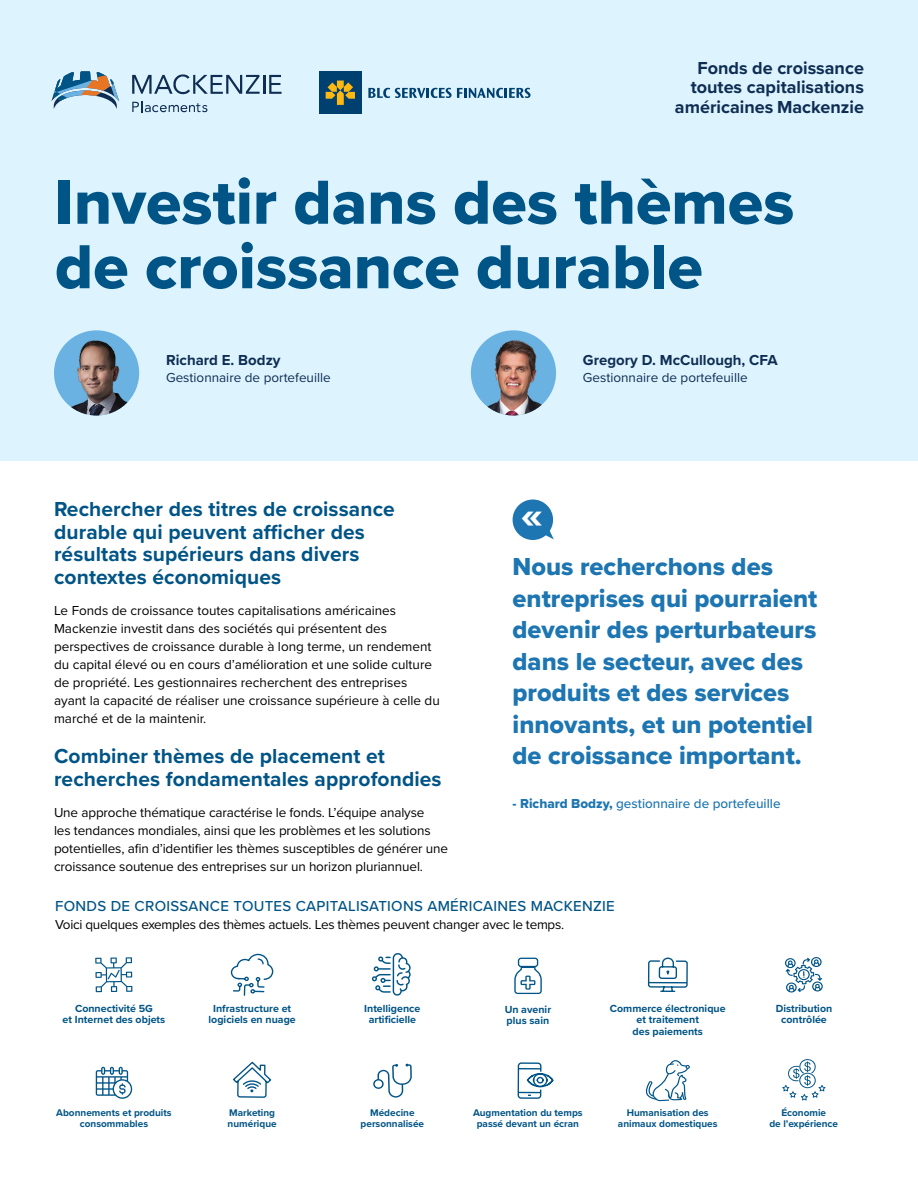
<style>
.page{position:relative;width:918px;height:1188px;background:#fff}
.page>*{position:absolute;margin:0;border:0;box-sizing:border-box;transform-origin:0 0}
.t1{font:64.5px/64.5px "Proxima Nova Extrabld";color:#005486}
.t2{font:39px "Proxima Nova Extrabld";color:#fff}
.quote{font:25.5px/31.5px "Proxima Nova Extrabld";color:#1d75b1}
.H3{font:700 21px/22.5px "Proxima Nova";letter-spacing:.005em;color:#005486}
.Dates{font:700 18px/19.5px "Proxima Nova";color:#0f2d52;text-align:right}
.Chart_title{font:500 15px "Proxima Nova";letter-spacing:.02em;color:#005486}
.PM_name{font:700 15px "Proxima Nova";color:#0f2d52}
.Body{font:13.5px/18px "Proxima Nova";color:#000}
.Body-2{font:13.5px "Proxima Nova";letter-spacing:-.02em;color:#000}
.PM_title{font:13.5px "Proxima Nova";color:#0f2d52}
.quote-2{font:500 13.5px "Proxima Nova";color:#1d75b1}
.Body-3{font:700 10.65px/11.2px "Proxima Nova";color:#005486;text-align:center}
.Paragraph_Style_1{font:700 10.05px/11.2px "Proxima Nova";color:#005486;text-align:center}
.s1{font-family:"Proxima Nova Extrabld";font-weight:400}
</style>
<div class="page">
<div style="left:0;top:0;width:918px;height:460px;background:#ddf4ff"></div>
<div style="left:54px;top:330px;width:85px;height:86px;background:#6ab2e2;border-radius:50%"></div>
<img style="left:65px;top:339px;width:68px;height:77px">
<div style="left:471px;top:330px;width:85px;height:86px;background:#6ab2e2;border-radius:50%"></div>
<img style="left:475px;top:333px;width:81px;height:83px">
<svg style="left:95px;top:957px;width:37px;height:35px"></svg>
<svg style="left:372px;top:953px;width:39px;height:43px"></svg>
<svg style="left:645px;top:957px;width:45px;height:145px"></svg>
<svg style="left:785px;top:957px;width:38px;height:36px"></svg>
<svg style="left:782px;top:1059px;width:43px;height:42px"></svg>
<svg style="left:230px;top:953px;width:43px;height:145px"></svg>
<div style="left:513px;top:500px;width:40px;height:40px;background:#1d75b1;border-radius:50%"></div>
<svg style="left:539px;top:520px;width:15px;height:19px"></svg>
<svg style="left:514px;top:957px;width:40px;height:142px"></svg>
<svg style="left:373px;top:1064px;width:39px;height:34px"></svg>
<svg style="left:53px;top:105px;width:64px;height:4px"></svg>
<svg style="left:51px;top:71px;width:68px;height:34px"></svg>
<svg style="left:132px;top:74px;width:150px;height:20px"></svg>
<svg style="left:132px;top:101px;width:75px;height:11px"></svg>
<div style="left:319px;top:71px;width:43px;height:43px;background:#004070"></div>
<svg style="left:326px;top:81px;width:29px;height:24px"></svg>
<svg style="left:368px;top:88px;width:163px;height:10px"></svg>
<svg style="left:96px;top:1067px;width:36px;height:32px"></svg>
<p class="Dates" style="left:675px;top:58px;width:191px">Fonds de croissance toutes capitalisations américaines Mackenzie</p>
<h1 class="t1" style="left:55px;top:169px;width:741px">Investir dans des thèmes de croissance durable</h1>
<p class="PM_name" style="left:166px;top:349px;width:116px">Richard E. Bodzy</p>
<p class="PM_title" style="left:166px;top:367px;width:166px">Gestionnaire de portefeuille</p>
<p class="H3" style="left:54px;top:497px;width:342px">Rechercher des titres de croissance durable qui peuvent afficher des résultats supérieurs dans divers contextes économiques</p>
<p class="Body" style="left:54px;top:601px;width:387px">Le Fonds de croissance toutes capitalisations américaines Mackenzie investit dans des sociétés qui présentent des perspectives de croissance durable à long terme, un rendement du capital élevé ou en cours d’amélioration et une solide culture de propriété. Les gestionnaires recherchent des entreprises ayant la capacité de réaliser une croissance supérieure à celle du marché et de la maintenir.</p>
<p class="H3" style="left:54px;top:744px;width:389px">Combiner thèmes de placement et recherches fondamentales approfondies</p>
<p class="Body" style="left:54px;top:803px;width:396px">Une approche thématique caractérise le fonds. L’équipe analyse<br>les tendances mondiales, ainsi que les problèmes et les solutions potentielles, afin d’identifier les thèmes susceptibles de générer une croissance soutenue des entreprises sur un horizon pluriannuel.</p>
<p class="PM_name" style="left:583px;top:349px;width:196px">Gregory D. McCullough, CFA</p>
<p class="PM_title" style="left:583px;top:367px;width:166px">Gestionnaire de portefeuille</p>
<h2 class="t2" style="left:521px;top:486px;width:24px">«</h2>
<p class="quote" style="left:513px;top:551px;width:306px">Nous recherchons des entreprises qui pourraient devenir des perturbateurs dans le secteur, avec des produits et des services innovants, et un potentiel de croissance important.</p>
<p class="quote-2" style="left:513px;top:794px;width:270px"><span class="s1">- Richard Bodzy,</span> gestionnaire de portefeuille</p>
<p class="Chart_title" style="left:55px;top:895px;width:561px">FONDS DE CROISSANCE TOUTES CAPITALISATIONS AMÉRICAINES MACKENZIE</p>
<p class="Body-2" style="left:55px;top:915px;width:511px">Voici quelques exemples des thèmes actuels. Les thèmes peuvent changer avec le temps.</p>
<p class="Body-3" style="left:63px;top:1002px;width:104px">Connectivité 5G<br>et Internet des objets</p>
<p class="Body-3" style="left:209px;top:1002px;width:89px">Infrastructure et logiciels en nuage</p>
<p class="Body-3" style="left:364px;top:1002px;width:58px">Intelligence artificielle</p>
<p class="Body-3" style="left:505px;top:1003px;width:48px;text-align:left">Un avenir plus sain</p>
<p class="Body-3" style="left:610px;top:1003px;width:117px">Commerce électronique et traitement<br>des paiements</p>
<p class="Body-3" style="left:776px;top:1002px;width:58px">Distribution contrôlée</p>
<p class="Paragraph_Style_1" style="left:56px;top:1107px;width:117px">Abonnements et produits consommables</p>
<p class="Paragraph_Style_1" style="left:228px;top:1107px;width:51px;text-align:left">Marketing numérique</p>
<p class="Paragraph_Style_1" style="left:361px;top:1107px;width:65px">Médecine personnalisée</p>
<p class="Paragraph_Style_1" style="left:473px;top:1107px;width:111px">Augmentation du temps passé devant un écran</p>
<p class="Paragraph_Style_1" style="left:618px;top:1107px;width:101px">Humanisation des animaux domestiques</p>
<p class="Paragraph_Style_1" style="left:769px;top:1107px;width:70px">Économie<br>de l’expérience</p>
</div>
